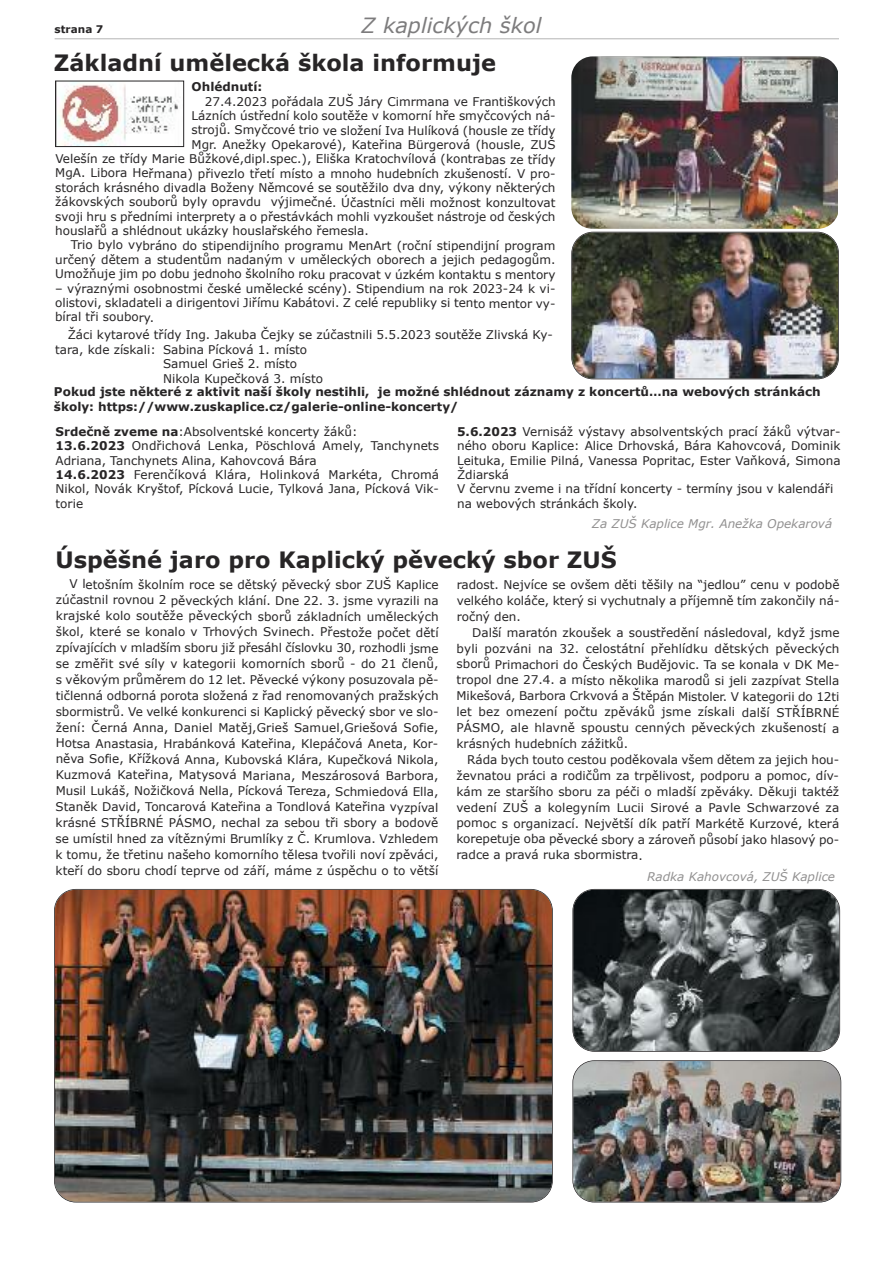
<style>
.page{position:relative;width:893px;height:1263px;background:#fff}
.page>*{position:absolute;margin:0;border:0;box-sizing:border-box;transform-origin:0 0}
.t1{font:700 22.5px "Verdana";color:#272526}
.t2{font:italic 21px "Verdana";color:#7d7c7d}
.t3{font:12px/15.9px "Verdana";color:#272526;text-align:justify}
.t4{font:700 12px/14.4px "Verdana";color:#272526}
.t5{font:italic 12px "Verdana";color:#919090}
.t6{font:700 10.5px "Verdana";color:#272526}
.s1{font-weight:700}
</style>
<div class="page">
<hr style="left:55px;top:38px;width:784px;height:1px;background:#cacaca">
<img style="left:571px;top:56px;width:266px;height:173px;border-radius:21px">
<img style="left:572px;top:232px;width:266px;height:147px;border-radius:21px">
<div style="left:571px;top:232px;width:268px;height:147px;border:2px solid #272526;border-radius:22px"></div>
<img style="left:55px;top:890px;width:497px;height:312px;border-radius:21px">
<div style="left:54px;top:889px;width:499px;height:313px;border:2px solid #272526;border-radius:22px"></div>
<img style="left:573px;top:890px;width:266px;height:161px;border-radius:21px">
<div style="left:572px;top:889px;width:268px;height:163px;border:2px solid #272526;border-radius:22px"></div>
<img style="left:573px;top:1061px;width:267px;height:141px;border-radius:21px">
<div style="left:572px;top:1060px;width:269px;height:142px;border:2px solid #272526;border-radius:22px"></div>
<img style="left:57px;top:83px;width:121px;height:62px">
<div style="left:55px;top:81px;width:129px;height:66px;border:1px solid #272526"></div>
<p class="t6" style="left:55px;top:22px;width:50px">strana 7</p>
<h2 class="t2" style="left:361px;top:12px;width:182px">Z kaplických škol</h2>
<h1 class="t1" style="left:54px;top:48px;width:444px">Základní umělecká škola informuje</h1>
<p class="t4" style="left:192px;top:79px;width:72px">Ohlédnutí:</p>
<p class="t3" style="left:205px;top:93px;width:352px">27.4.2023 pořádala ZUŠ Járy Cimrmana ve Františkových</p>
<p class="t3" style="left:192px;top:107px;width:366px">Lázních ústřední kolo soutěže v komorní hře smyčcových ná-</p>
<p class="t3" style="left:192px;top:122px;width:366px">strojů. Smyčcové trio ve složení Iva Hulíková (housle ze třídy</p>
<p class="t3" style="left:192px;top:136px;width:366px">Mgr. Anežky Opekarové), Kateřina Bürgerová (housle, ZUŠ</p>
<p class="t3" style="left:55px;top:151px;width:502px">Velešín ze třídy Marie Bůžkové,dipl.spec.), Eliška Kratochvílová (kontrabas ze třídy</p>
<p class="t3" style="left:55px;top:165px;width:502px">MgA. Libora Heřmana) přivezlo třetí místo a mnoho hudebních zkušeností. V pro-</p>
<p class="t3" style="left:55px;top:179px;width:502px">storách krásného divadla Boženy Němcové se soutěžilo dva dny, výkony některých</p>
<p class="t3" style="left:55px;top:194px;width:502px">žákovských souborů byly opravdu výjimečné. Účastníci měli možnost konzultovat</p>
<p class="t3" style="left:55px;top:208px;width:502px">svoji hru s předními interprety a o přestávkách mohli vyzkoušet nástroje od českých</p>
<p class="t3" style="left:55px;top:222px;width:315px">houslařů a shlédnout ukázky houslařského řemesla.</p>
<p class="t3" style="left:71px;top:237px;width:486px">Trio bylo vybráno do stipendijního programu MenArt (roční stipendijní program</p>
<p class="t3" style="left:55px;top:251px;width:502px">určený dětem a studentům nadaným v uměleckých oborech a jejich pedagogům.</p>
<p class="t3" style="left:55px;top:266px;width:502px">Umožňuje jim po dobu jednoho školního roku pracovat v úzkém kontaktu s mentory</p>
<p class="t3" style="left:55px;top:281px;width:502px;line-height:14.2px">– výraznými osobnostmi české umělecké scény). Stipendium na rok 2023-24 k vi&shy;olistovi, skladateli a dirigentovi Jiřímu Kabátovi. Z celé republiky si tento mentor vy&shy;bíral tři soubory.</p>
<p class="t3" style="left:68px;top:327px;width:486px">Žáci kytarové třídy Ing. Jakuba Čejky se zúčastnili 5.5.2023 soutěže Zlivská Ky-</p>
<p class="t3" style="left:55px;top:341px;width:254px">tara, kde získali: Sabina Pícková 1. místo</p>
<p class="t3" style="left:163px;top:355px;width:136px">Samuel Grieš 2. místo</p>
<p class="t3" style="left:163px;top:370px;width:161px">Nikola Kupečková 3. místo</p>
<p class="t4" style="left:54px;top:384px;width:768px">Pokud jste některé z aktivit naší školy nestihli, je možné shlédnout záznamy z koncertů…na webových stránkách školy: https://www.zuskaplice.cz/galerie-online-koncerty/</p>
<p class="t3" style="left:56px;top:424px;width:385px;line-height:14.4px;text-align:left"><span class="s1">Srdečně zveme na</span>:Absolventské koncerty žáků:<br><span class="s1">13.6.2023</span> Ondřichová Lenka, Pöschlová Amely, Tanchynets Adriana, Tanchynets Alina, Kahovcová Bára<br><span class="s1">14.6.2023</span> Ferenčíková Klára, Holinková Markéta, Chromá Nikol, Novák Kryštof, Pícková Lucie, Tylková Jana, Pícková Vik&shy;torie</p>
<p class="t3" style="left:457px;top:424px;width:385px;line-height:14.4px;text-align:left"><span class="s1">5.6.2023</span> Vernisáž výstavy absolventských prací žáků výtvar&shy;ného oboru Kaplice: Alice Drhovská, Bára Kahovcová, Dominik Leituka, Emilie Pilná, Vanessa Popritac, Ester Vaňková, Simona Ždiarská<br>V červnu zveme i na třídní koncerty - termíny jsou v kalendáři na webových stránkách školy.</p>
<p class="t5" style="left:592px;top:516px;width:242px">Za ZUŠ Kaplice Mgr. Anežka Opekarová</p>
<h1 class="t1" style="left:56px;top:545px;width:563px">Úspěšné jaro pro Kaplický pěvecký sbor ZUŠ</h1>
<p class="t3" style="left:56px;top:576px;width:385px;text-indent:14px">V letošním školním roce se dětský pěvecký sbor ZUŠ Kaplice zúčastnil rovnou 2 pěveckých klání. Dne 22. 3. jsme vyrazili na krajské kolo soutěže pěveckých sborů základních uměleckých škol, které se konalo v Trhových Svinech. Přestože počet dětí zpívajících v mladším sboru již přesáhl číslovku 30, rozhodli jsme se změřit své síly v kategorii komorních sborů - do 21 členů, s věkovým průměrem do 12 let. Pěvecké výkony posuzovala pě&shy;tičlenná odborná porota složená z řad renomovaných pražských sbormistrů. Ve velké konkurenci si Kaplický pěvecký sbor ve slo&shy;žení: Černá Anna, Daniel Matěj,Grieš Samuel,Griešová Sofie, Hotsa Anastasia, Hrabánková Kateřina, Klepáčová Aneta, Kor&shy;něva Sofie, Křížková Anna, Kubovská Klára, Kupečková Nikola, Kuzmová Kateřina, Matysová Mariana, Meszárosová Barbora, Musil Lukáš, Nožičková Nella, Pícková Tereza, Schmiedová Ella, Staněk David, Toncarová Kateřina a Tondlová Kateřina vyzpíval krásné STŘÍBRNÉ PÁSMO, nechal za sebou tři sbory a bodově se umístil hned za vítěznými Brumlíky z Č. Krumlova. Vzhledem k tomu, že třetinu našeho komorního tělesa tvořili noví zpěváci, kteří do sboru chodí teprve od září, máme z úspěchu o to větší</p>
<p class="t3" style="left:457px;top:576px;width:384px">radost. Nejvíce se ovšem děti těšily na “jedlou” cenu v podobě velkého koláče, který si vychutnaly a příjemně tím zakončily ná&shy;ročný den.</p>
<p class="t3" style="left:456px;top:624px;width:384px;text-indent:16px">Další maratón zkoušek a soustředění následoval, když jsme byli pozváni na 32. celostátní přehlídku dětských pěveckých sborů Primachori do Českých Budějovic. Ta se konala v DK Me&shy;tropol dne 27.4. a místo několika marodů si jeli zazpívat Stella Mikešová, Barbora Crkvová a Štěpán Mistoler. V kategorii do 12ti let bez omezení počtu zpěváků jsme získali další STŘÍBRNÉ PÁSMO, ale hlavně spoustu cenných pěveckých zkušeností a krásných hudebních zážitků.</p>
<p class="t3" style="left:456px;top:751px;width:384px;text-indent:11px">Ráda bych touto cestou poděkovala všem dětem za jejich hou&shy;ževnatou práci a rodičům za trpělivost, podporu a pomoc, dív&shy;kám ze staršího sboru za péči o mladší zpěváky. Děkuji taktéž vedení ZUŠ a kolegyním Lucii Sirové a Pavle Schwarzové za pomoc s organizací. Největší dík patří Markétě Kurzové, která korepetuje oba pěvecké sbory a zároveň působí jako hlasový po&shy;radce a pravá ruka sbormistra.</p>
<p class="t5" style="left:647px;top:869px;width:189px">Radka Kahovcová, ZUŠ Kaplice</p>
</div>
